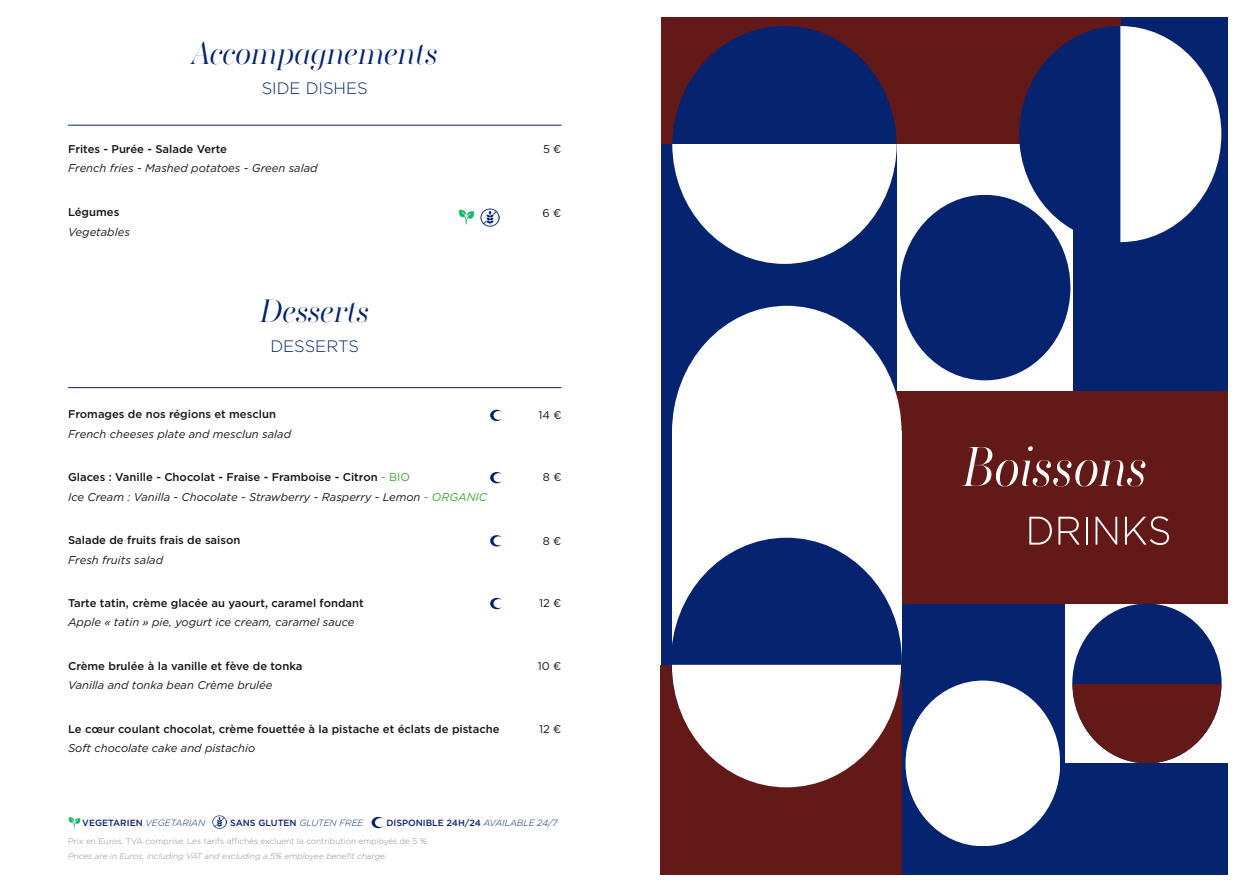
<style>
.page{position:relative;width:1259px;height:893px;background:#fff}
.page>*{position:absolute;margin:0;border:0;box-sizing:border-box;transform-origin:0 0}
.t1{font:italic 300 30px "Austerlitz Pro Affiche";color:#05236e}
.t2{font:300 16.5px "Gotham";color:#05236e}
.t3{font:italic 11.25px/19.5px "Gotham";color:#141414}
.t4{font:500 11.25px "Gotham";color:#141414}
.t5{font:11.25px "Gotham";color:#141414}
.t6{font:500 9px "Gotham";color:#05236e}
.t7{font:300 8.25px "Gotham";color:#8a8a8a}
.t8{font:italic 300 8.25px "Gotham";color:#8a8a8a}
.s1{font-weight:500;font-style:normal}
.s2{font-style:normal;color:#3fa535}
.s3{color:#3fa535}
.s4{font-weight:300;font-style:italic}
</style>
<div class="page">
<hr style="left:68px;top:125px;width:493px;height:1px;background:#05236e">
<hr style="left:68px;top:387px;width:493px;height:1px;background:#05236e">
<svg style="left:490px;top:410px;width:12px;height:11px"></svg>
<svg style="left:490px;top:472px;width:12px;height:11px"></svg>
<svg style="left:490px;top:598px;width:12px;height:11px"></svg>
<svg style="left:371px;top:817px;width:12px;height:11px"></svg>
<svg style="left:490px;top:535px;width:12px;height:11px"></svg>
<img style="left:458px;top:209px;width:17px;height:16px">
<svg style="left:68px;top:817px;width:13px;height:11px"></svg>
<img style="left:480px;top:208px;width:19px;height:18px">
<svg style="left:213px;top:815px;width:13px;height:13px"></svg>
<div style="left:896px;top:599px;width:169px;height:275px;background:#05236e"></div>
<div style="left:661px;top:143px;width:236px;height:530px;background:#05236e"></div>
<div style="left:1073px;top:18px;width:154px;height:372px;background:#05236e"></div>
<div style="left:661px;top:18px;width:459px;height:126px;background:#641919"></div>
<div style="left:661px;top:665px;width:240px;height:209px;background:#641919"></div>
<svg style="left:672px;top:26px;width:224px;height:238px"></svg>
<div style="left:1019px;top:26px;width:202px;height:216px;background:#05236e"></div>
<svg style="left:1120px;top:26px;width:101px;height:216px"></svg>
<div style="left:896px;top:391px;width:331px;height:212px;background:#641919"></div>
<svg style="left:900px;top:195px;width:170px;height:185px;fill:#05236e"></svg>
<svg style="left:672px;top:306px;width:229px;height:125px;fill:#fff"></svg>
<svg style="left:1072px;top:603px;width:149px;height:81px;fill:#05236e"></svg>
<svg style="left:1072px;top:684px;width:149px;height:79px"></svg>
<svg style="left:905px;top:681px;width:155px;height:165px;fill:#fff"></svg>
<div style="left:1064px;top:763px;width:163px;height:111px;background:#05236e"></div>
<div style="left:672px;top:431px;width:229px;height:233px;background:#fff"></div>
<svg style="left:961px;top:446px;width:184px;height:41px"></svg>
<svg style="left:1029px;top:517px;width:23px;height:28px"></svg>
<svg style="left:1058px;top:517px;width:21px;height:28px"></svg>
<hr style="left:1085px;top:517px;width:2px;height:28px;background:#fff">
<svg style="left:1095px;top:517px;width:22px;height:28px"></svg>
<svg style="left:1125px;top:516px;width:44px;height:29px"></svg>
<svg style="left:671px;top:538px;width:231px;height:247px;fill:#05236e"></svg>
<svg style="left:672px;top:665px;width:229px;height:122px"></svg>
<h1 class="t1" style="left:191px;top:30px;width:248px">Accompagnements</h1>
<h2 class="t2" style="left:262px;top:78px;width:108px">SIDE DISHES</h2>
<p class="t4" style="left:68px;top:142px;width:161px">Frites - Purée - Salade Verte</p>
<p class="t5" style="left:543px;top:142px;width:20px">5 €</p>
<p class="t3" style="left:68px;top:158px;width:251px">French fries - Mashed potatoes - Green salad</p>
<p class="t4" style="left:68px;top:205px;width:53px">Légumes</p>
<p class="t5" style="left:542px;top:206px;width:20px">6 €</p>
<p class="t3" style="left:68px;top:222px;width:63px">Vegetables</p>
<h1 class="t1" style="left:260px;top:289px;width:111px">Desserts</h1>
<h2 class="t2" style="left:270px;top:336px;width:90px">DESSERTS</h2>
<p class="t4" style="left:68px;top:407px;width:209px">Fromages de nos régions et mesclun</p>
<p class="t3" style="left:68px;top:424px;width:225px">French cheeses plate and mesclun salad</p>
<p class="t3" style="left:68px;top:467px;width:420px"><span class="s1">Glaces : Vanille - Chocolat - Fraise - Framboise - Citron</span> <span class="s2">- BIO<br></span>Ice Cream : Vanilla - Chocolate - Strawberry - Rasperry - Lemon <span class="s3">- ORGANIC</span></p>
<p class="t4" style="left:68px;top:533px;width:174px">Salade de fruits frais de saison</p>
<p class="t3" style="left:68px;top:550px;width:97px">Fresh fruits salad</p>
<p class="t4" style="left:68px;top:595px;width:297px">Tarte tatin, crème glacée au yaourt, caramel fondant</p>
<p class="t3" style="left:68px;top:612px;width:288px">Apple « tatin » pie, yogurt ice cream, caramel sauce</p>
<p class="t4" style="left:68px;top:658px;width:236px">Crème brulée à la vanille et fève de tonka</p>
<p class="t3" style="left:68px;top:675px;width:206px">Vanilla and tonka bean Crème brulée</p>
<p class="t4" style="left:68px;top:721px;width:433px">Le cœur coulant chocolat, crème fouettée à la pistache et éclats de pistache</p>
<p class="t3" style="left:68px;top:738px;width:189px">Soft chocolate cake and pistachio</p>
<p class="t5" style="left:538px;top:407px;width:25px">14 €</p>
<p class="t5" style="left:543px;top:470px;width:20px">8 €</p>
<p class="t5" style="left:543px;top:533px;width:20px">8 €</p>
<p class="t5" style="left:539px;top:596px;width:24px">12 €</p>
<p class="t5" style="left:538px;top:659px;width:25px">10 €</p>
<p class="t5" style="left:539px;top:722px;width:24px">12 €</p>
<p class="t6" style="left:82px;top:817px;width:124px">VEGETARIEN <span class="s4">VEGETARIAN</span></p>
<p class="t6" style="left:230px;top:817px;width:135px">SANS GLUTEN <span class="s4">GLUTEN FREE</span></p>
<p class="t6" style="left:386px;top:817px;width:173px">DISPONIBLE 24H/24 <span class="s4">AVAILABLE 24/7</span></p>
<p class="t7" style="left:68px;top:835px;width:362px">Prix en Euros, TVA comprise. Les tarifs affichés excluent la contribution employés de 5 %.</p>
<p class="t8" style="left:68px;top:850px;width:320px">Prices are in Euros, including VAT and excluding a 5% employee benefit charge.</p>
</div>
